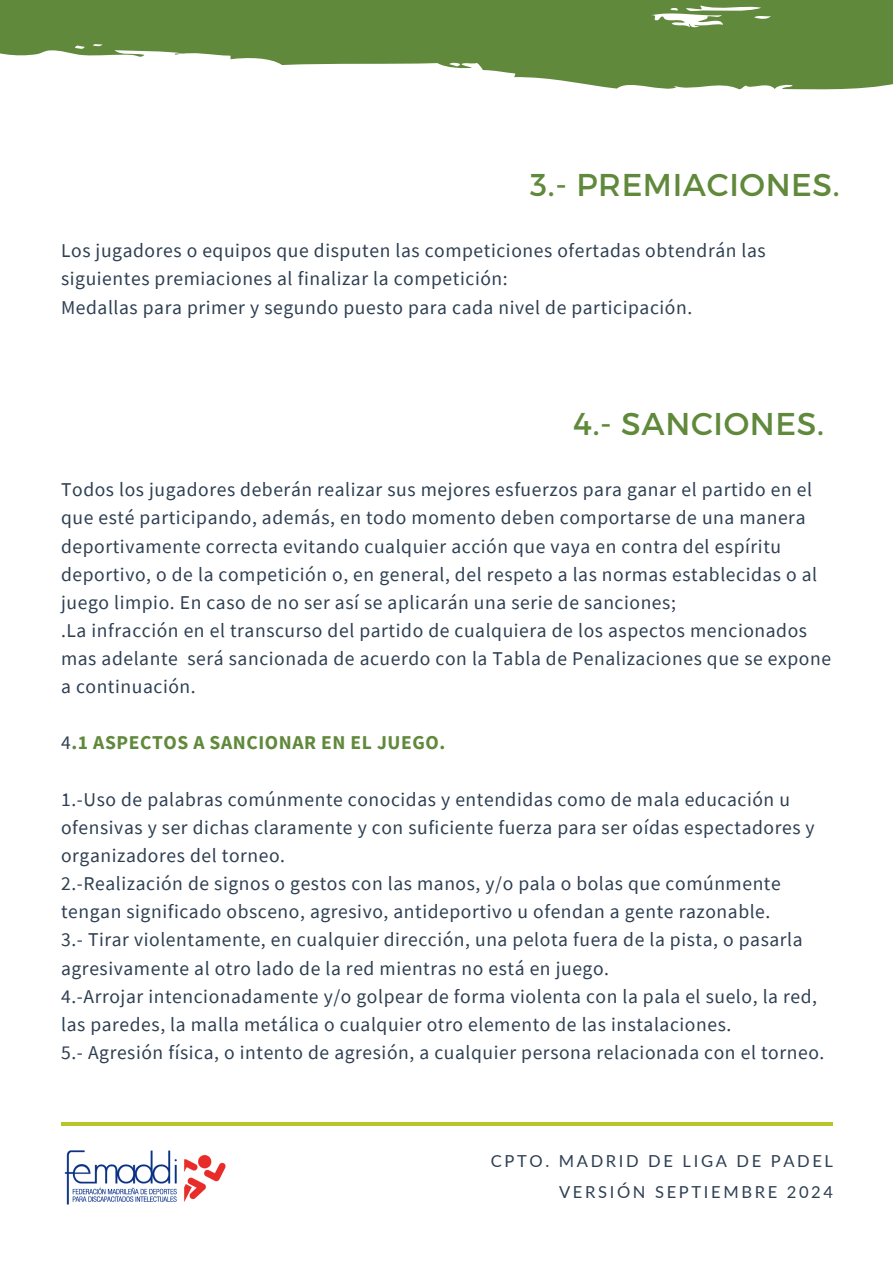
<style>
.page{position:relative;width:893px;height:1264px;background:#fff}
.page>*{position:absolute;margin:0;border:0;box-sizing:border-box;transform-origin:0 0}
.t1{font:31.5px "Montserrat";letter-spacing:.02em;color:#60893b}
.t2{font:19.5px/28.2px "Source Sans Pro";letter-spacing:.03em;color:#2e3f52}
.t3{font:700 19.5px "Source Sans Pro";letter-spacing:.03em;color:#60893b}
.t4{font:16.5px "Lato";letter-spacing:.16em;color:#2e3f52}
.s1{font-weight:400;color:#2e3f52}
</style>
<div class="page">
<hr style="left:62px;top:1122px;width:770px;height:3px;background:#b8c62c">
<img style="left:64px;top:1150px;width:162px;height:55px">
<svg style="left:0;top:0;width:892px;height:89px;fill:#60893b"></svg>
<p class="t1" style="left:530px;top:165px;width:311px">3.- PREMIACIONES.</p>
<p class="t2" style="left:61px;top:236px;width:706px">Los jugadores o equipos que disputen las competiciones ofertadas obtendrán las siguientes premiaciones al finalizar la competición:<br>Medallas para primer y segundo puesto para cada nivel de participación.</p>
<h1 class="t1" style="left:573px;top:404px;width:252px">4.- SANCIONES.</h1>
<p class="t2" style="left:61px;top:475px;width:771px">Todos los jugadores deberán realizar sus mejores esfuerzos para ganar el partido en el que esté participando, además, en todo momento deben comportarse de una manera deportivamente correcta evitando cualquier acción que vaya en contra del espíritu deportivo, o de la competición o, en general, del respeto a las normas establecidas o al juego limpio. En caso de no ser así se aplicarán una serie de sanciones;<br>.La infracción en el transcurso del partido de cualquiera de los aspectos mencionados mas adelante será sancionada de acuerdo con la Tabla de Penalizaciones que se expone a continuación.</p>
<h1 class="t3" style="left:61px;top:730px;width:386px"><span class="s1">4</span>.1 ASPECTOS A SANCIONAR EN EL JUEGO.</h1>
<h3 class="t2" style="left:61px;top:784px;width:764px">1.-Uso de palabras comúnmente conocidas y entendidas como de mala educación u ofensivas y ser dichas claramente y con suficiente fuerza para ser oídas espectadores y organizadores del torneo.<br>2.-Realización de signos o gestos con las manos, y/o pala o bolas que comúnmente tengan significado obsceno, agresivo, antideportivo u ofendan a gente razonable.<br>3.- Tirar violentamente, en cualquier dirección, una pelota fuera de la pista, o pasarla agresivamente al otro lado de la red mientras no está en juego.<br>4.-Arrojar intencionadamente y/o golpear de forma violenta con la pala el suelo, la red, las paredes, la malla metálica o cualquier otro elemento de las instalaciones.<br>5.- Agresión física, o intento de agresión, a cualquier persona relacionada con el torneo.</h3>
<h2 class="t4" style="left:491px;top:1150px;width:344px">CPTO. MADRID DE LIGA DE PADEL</h2>
<h3 class="t4" style="left:559px;top:1181px;width:275px">VERSIÓN SEPTIEMBRE 2024</h3>
</div>
